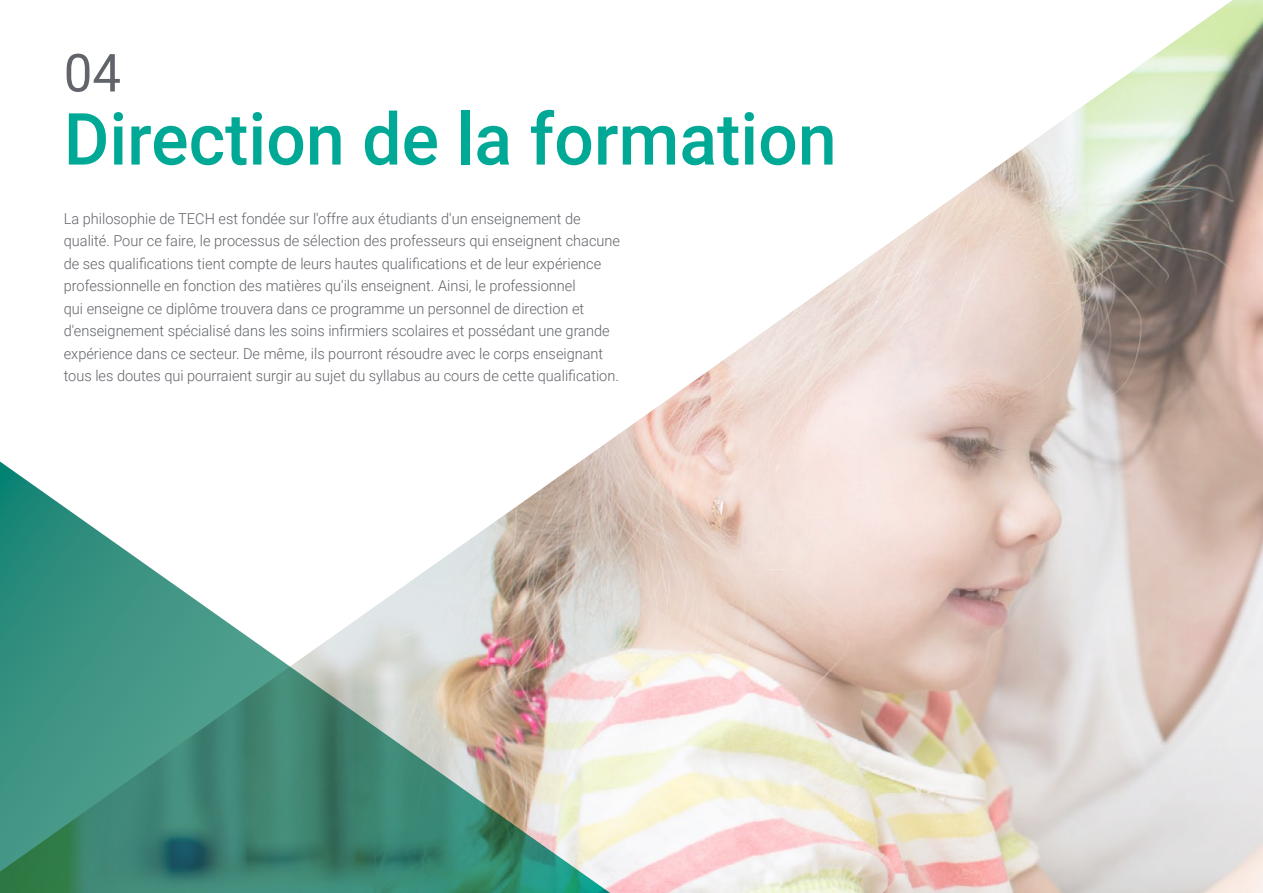
<style>
.page{position:relative;width:1263px;height:893px;background:#fff}
.page>*{position:absolute;margin:0;border:0;box-sizing:border-box;transform-origin:0 0}
.t1{font:500 72px "Roboto";color:#00a996}
.t2{font:52.5px "Roboto";color:#61646a}
.t3{font:300 15px/22.5px "Roboto";color:#61646a}
</style>
<div class="page">
<img style="left:602px;top:0;width:661px;height:893px">
<svg style="left:0;top:446px;width:640px;height:447px"></svg>
<h2 class="t2" style="left:64px;top:36px;width:59px">04</h2>
<h1 class="t1" style="left:64px;top:89px;width:774px">Direction de la formation</h1>
<p class="t3" style="left:64px;top:207px;width:558px">La philosophie de TECH est fondée sur l'offre aux étudiants d'un enseignement de qualité. Pour ce faire, le processus de sélection des professeurs qui enseignent chacune de ses qualifications tient compte de leurs hautes qualifications et de leur expérience professionnelle en fonction des matières qu'ils enseignent. Ainsi, le professionnel<br>qui enseigne ce diplôme trouvera dans ce programme un personnel de direction et d'enseignement spécialisé dans les soins infirmiers scolaires et possédant une grande expérience dans ce secteur. De même, ils pourront résoudre avec le corps enseignant tous les doutes qui pourraient surgir au sujet du syllabus au cours de cette qualification.</p>
</div>
